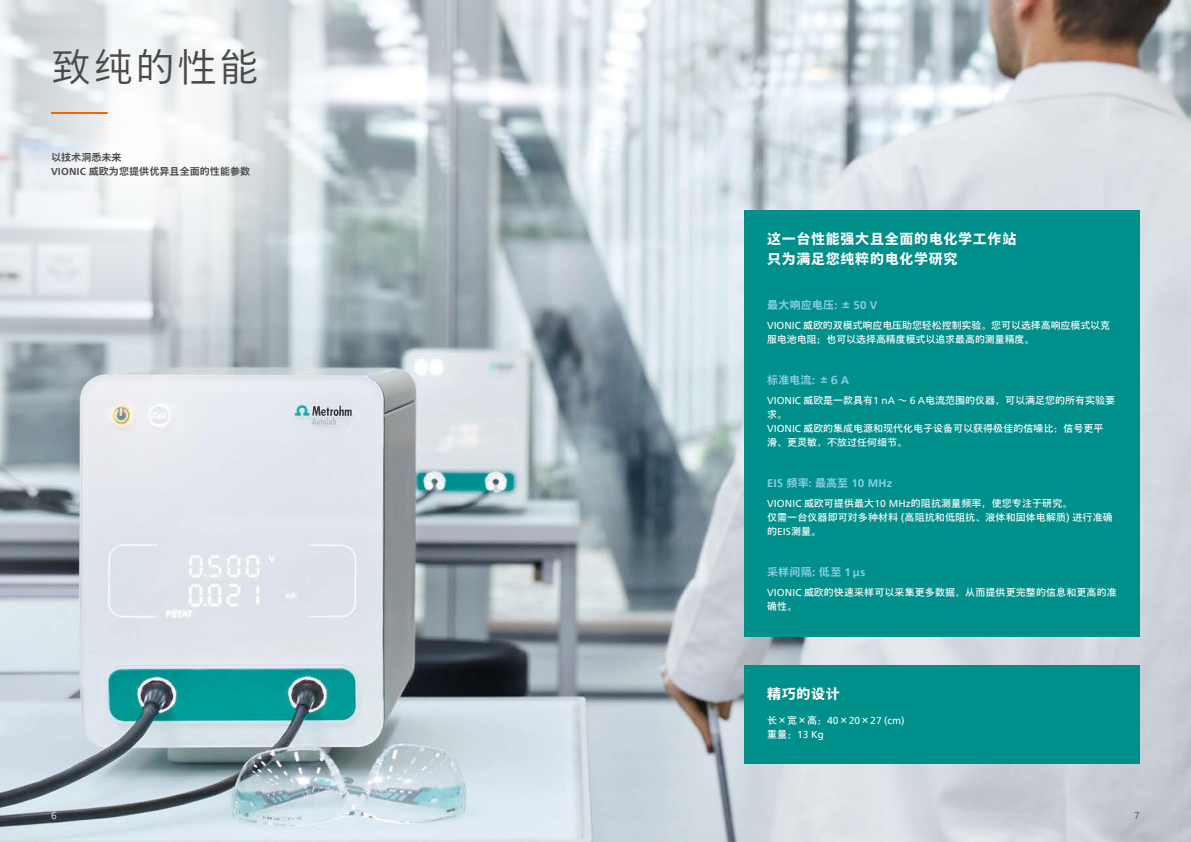
<style>
.page{position:relative;width:1191px;height:842px;background:#fff}
.page>*{position:absolute;margin:0;border:0;box-sizing:border-box;transform-origin:0 0}
.t1{font:300 40px "M Xiang He Hei SC Pro";letter-spacing:.05em;color:#4a4a49}
.t2{font:800 14px/20px "M Xiang He Hei SC Pro";letter-spacing:.05em;color:#fff}
.t3{font:700 11px "M Xiang He Hei SC Pro";letter-spacing:.025em;color:#8cd0e1}
.t4{font:700 11px "Neue Frutiger World";letter-spacing:.025em;color:#8cd0e1}
.t5{font:10px/14px "M Xiang He Hei SC Pro";color:#fff}
.t6{font:700 10px/14px "M Xiang He Hei SC Pro";letter-spacing:.01em;color:#4a4a49}
.t7{font:10px/14px "Neue Frutiger World";color:#fff}
.t8{font:300 10px "Neue Frutiger World";color:#fff}
.t9{font:300 10px "Neue Frutiger World";color:#4a4a49}
.s1{font-family:"Neue Frutiger World"}
.s2{font-family:"M Xiang He Hei SC Pro"}
</style>
<div class="page">
<img style="left:0;top:0;width:1191px;height:842px">
<svg style="left:0;top:0;width:346px;height:344px"></svg>
<hr style="left:51px;top:112px;width:57px;height:2px;background:#ec6606">
<div style="left:744px;top:210px;width:396px;height:427px;background:#008f8b"></div>
<div style="left:744px;top:665px;width:396px;height:98px;background:#008f8b"></div>
<h1 class="t1" style="left:51px;top:42px;width:210px">致纯的性能</h1>
<p class="t6" style="left:51px;top:150px;width:201px">以技术洞悉未来<br><span class="s1">VIONIC</span> 威欧为您提供优异且全面的性能参数</p>
<h2 class="t2" style="left:767px;top:229px;width:251px">这一台性能强大且全面的电化学工作站只为满足您纯粹的电化学研究</h2>
<p class="t3" style="left:767px;top:298px;width:112px">最大响应电压<span class="s1">:</span> ± <span class="s1">50 V</span></p>
<p class="t5" style="left:767px;top:319px;width:344px"><span class="s1">VIONIC</span> 威欧的双模式响应电压助您轻松控制实验。您可以选择高响应模式以克服电池电阻；也可以选择高精度模式以追求最高的测量精度。</p>
<p class="t3" style="left:767px;top:373px;width:84px">标准电流: ±6 <span class="s1">A</span></p>
<p class="t5" style="left:767px;top:394px;width:350px"><span class="s1">VIONIC</span> 威欧是一款具有<span class="s1">1 nA</span> ～ <span class="s1">6 A</span>电流范围的仪器，可以满足您的所有实验要求。<br><span class="s1">VIONIC</span> 威欧的集成电源和现代化电子设备可以获得极佳的信噪比：信号更平滑、更灵敏，不放过任何细节。</p>
<p class="t4" style="left:767px;top:474px;width:127px">EIS <span class="s2">频率</span>: <span class="s2">最高至</span> 10 MHz</p>
<p class="t5" style="left:767px;top:497px;width:347px"><span class="s1">VIONIC</span> 威欧可提供最大<span class="s1">10 MHz</span>的阻抗测量频率，使您专注于研究。<br>仅需一台仪器即可对多种材料 (高阻抗和低阻抗、液体和固体电解质) 进行准确的<span class="s1">EIS</span>测量。</p>
<p class="t3" style="left:767px;top:565px;width:100px">采样间隔: 低至 <span class="s1">1 µs</span></p>
<p class="t5" style="left:767px;top:586px;width:351px"><span class="s1">VIONIC</span> 威欧的快速采样可以采集更多数据，从而提供更完整的信息和更高的准确性。</p>
<h2 class="t2" style="left:767px;top:684px;width:74px">精巧的设计</h2>
<p class="t7" style="left:767px;top:713px;width:139px"><span class="s2">长×宽×高：</span>40<span class="s2">×</span>20<span class="s2">×</span>27 (cm)<span class="s2">重量：</span>13 Kg</p>
<p class="t8" style="left:51px;top:808px;width:7px">6</p>
<p class="t9" style="left:1134px;top:808px;width:7px">7</p>
</div>
